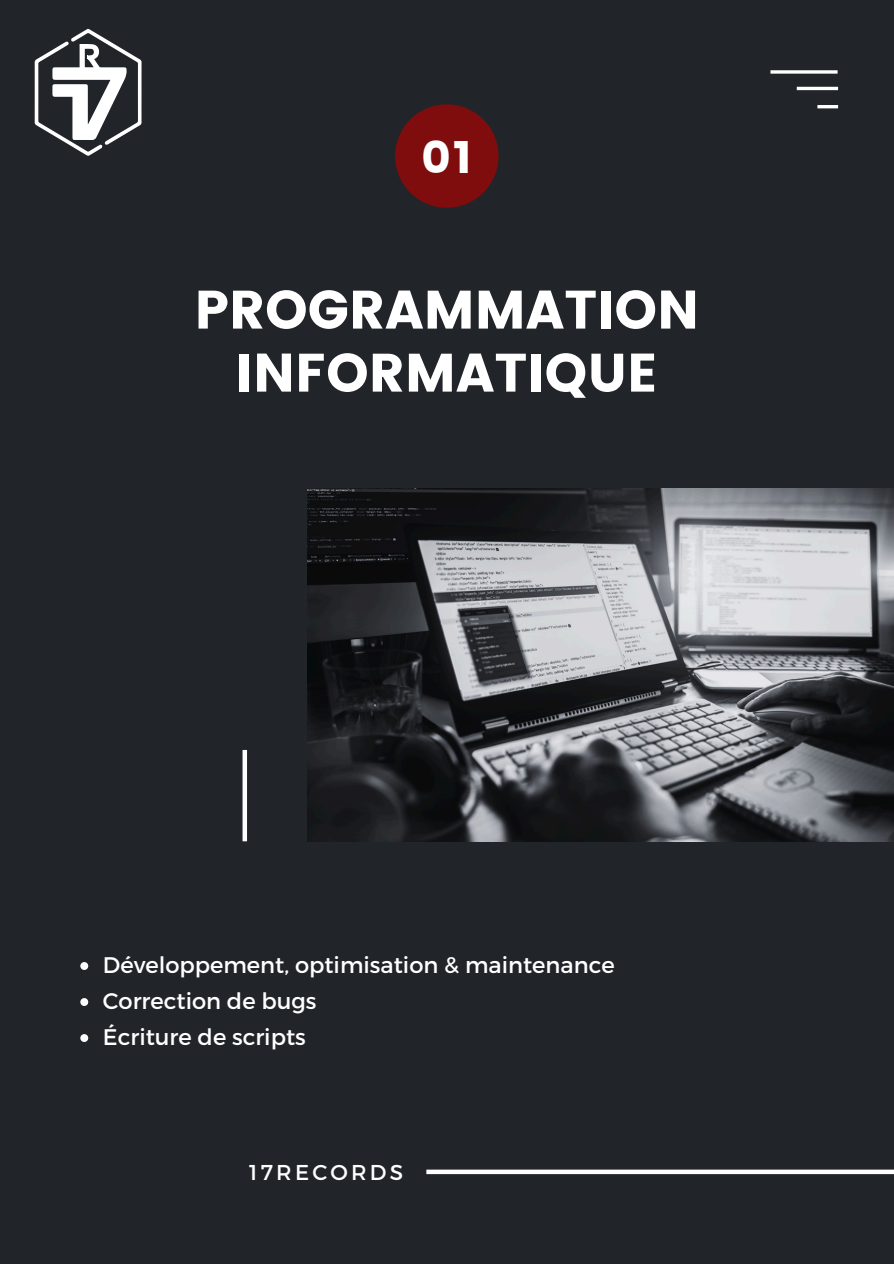
<style>
.page{position:relative;width:894px;height:1264px;background:#fff}
.page>*{position:absolute;margin:0;border:0;box-sizing:border-box;transform-origin:0 0}
.t1{font:54px/63px "Poppins";color:#fff;text-align:center}
.t2{font:45px "Poppins";color:#fff}
.t3{font:22.5px "Montserrat";color:#fff}
.t4{font:21.45px "Montserrat";letter-spacing:.15em;color:#fff}
</style>
<div class="page">
<div style="left:0;top:0;width:893px;height:1263px;background:#212529"></div>
<img style="left:307px;top:489px;width:586px;height:352px">
<div style="left:242px;top:750px;width:5px;height:91px;background:#fff"></div>
<svg style="left:80px;top:962px;width:8px;height:7px"></svg>
<svg style="left:80px;top:998px;width:8px;height:7px"></svg>
<svg style="left:80px;top:1034px;width:8px;height:7px"></svg>
<div style="left:426px;top:1169px;width:467px;height:5px;background:#fff"></div>
<svg style="left:395px;top:104px;width:103px;height:104px"></svg>
<svg style="left:770px;top:70px;width:67px;height:4px"></svg>
<hr style="left:796px;top:87px;width:41px;height:3px;background:#fff">
<hr style="left:817px;top:105px;width:20px;height:3px;background:#fff">
<svg style="left:35px;top:29px;width:106px;height:127px"></svg>
<p class="t2" style="left:421px;top:131px;width:52px">01</p>
<p class="t1" style="left:194px;top:278px;width:506px">PROGRAMMATION<br>INFORMATIQUE</p>
<p class="t3" style="left:103px;top:950px;width:513px">Développement, optimisation &amp; maintenance</p>
<p class="t3" style="left:103px;top:986px;width:215px">Correction de bugs</p>
<h1 class="t3" style="left:103px;top:1022px;width:204px">Écriture de scripts</h1>
<p class="t4" style="left:249px;top:1158px;width:155px">17RECORDS</p>
</div>
